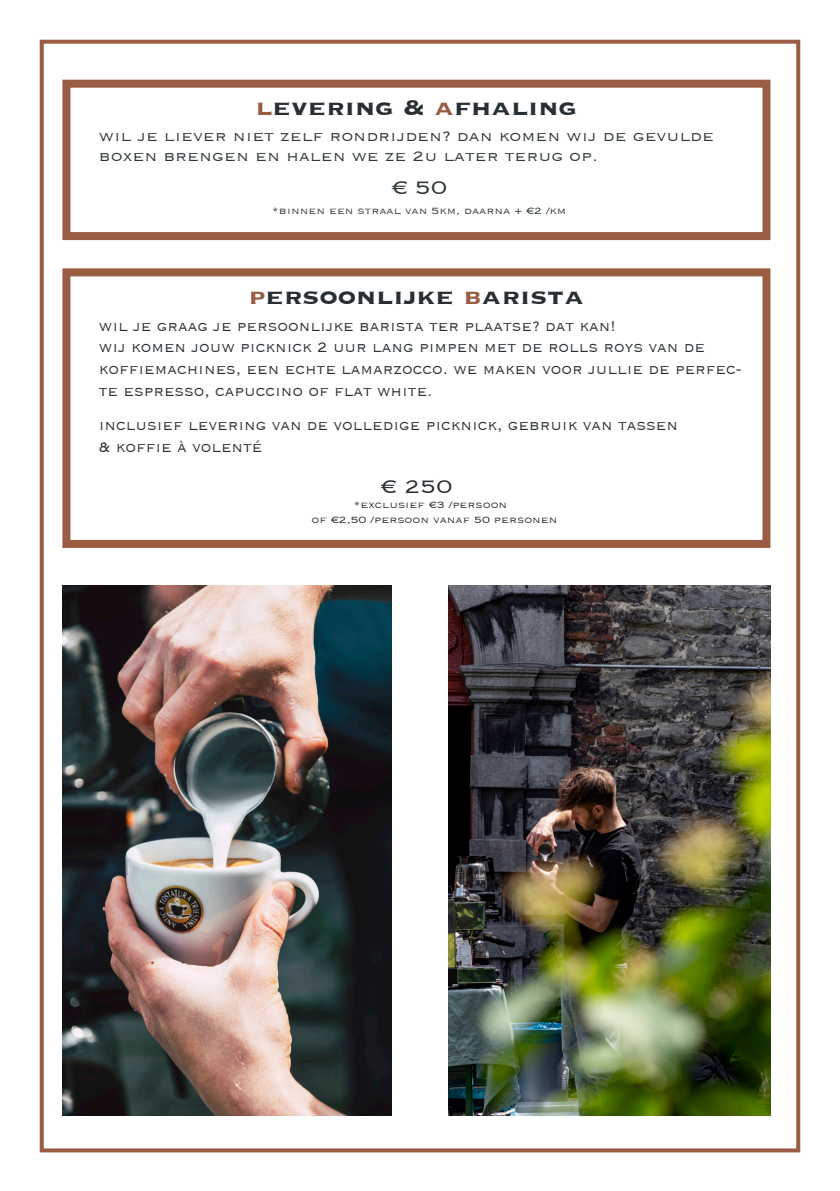
<style>
.page{position:relative;width:840px;height:1191px;background:#fff}
.page>*{position:absolute;margin:0;border:0;box-sizing:border-box;transform-origin:0 0}
.t1{font:700 28px "Copperplate";color:#282f34;scale:1.08 1}
.t2{font:300 24px "Copperplate";color:#282f34;scale:1.08 1}
.t3{font:300 24px "Copperplate";color:#2f373b;scale:1.08 1}
.t4{font:300 18px/21.6px "Copperplate";color:#282f34;scale:.96 1}
.t5{font:300 18px/20px "Copperplate";color:#2f373b;scale:1.08 1}
.t6{font:300 12px/15px "Copperplate";color:#282f34;scale:1.08 1}
.t7{font:300 12px "Copperplate";color:#2f373b;scale:1.08 1}
.s1{color:#9a5d43}
</style>
<div class="page">
<div style="left:40px;top:40px;width:759px;height:1112px;border:4px solid #9a5d43"></div>
<div style="left:62px;top:80px;width:708px;height:160px;border:8px solid #9a5d43"></div>
<div style="left:62px;top:268px;width:708px;height:280px;border:8px solid #9a5d43"></div>
<img style="left:62px;top:585px;width:329px;height:530px">
<img style="left:448px;top:585px;width:322px;height:530px">
<p class="t1" style="left:256px;top:89px;width:299px"><span class="s1">l</span>evering &amp; <span class="s1">a</span>fhaling</p>
<p class="t5" style="left:99px;top:125px;width:571px">wil je liever niet zelf rondrijden? dan komen wij de gevulde boxen brengen en halen we ze 2u later terug op.</p>
<p class="t3" style="left:391px;top:171px;width:53px">€ 50</p>
<p class="t7" style="left:272px;top:202px;width:273px">*binnen een straal van 5km, daarna + €2 /km</p>
<p class="t1" style="left:248px;top:278px;width:312px"><span class="s1">p</span>ersoonlijke <span class="s1">b</span>arista</p>
<p class="t4" style="left:99px;top:314px;width:670px">wil je graag je persoonlijke barista ter plaatse? dat kan!<br>wij komen jouw picknick 2 uur lang pimpen met de rolls roys van de koffiemachines, een echte lamarzocco. we maken voor jullie de perfec&shy;te espresso, capuccino of flat white.</p>
<p class="t4" style="left:99px;top:414px;width:604px">inclusief levering van de volledige picknick, gebruik van tassen &amp; koffie à volenté</p>
<p class="t2" style="left:380px;top:471px;width:68px">€ 250</p>
<p class="t6" style="left:311px;top:497px;width:229px;text-indent:42px">*exclusief €3 /persoon<br>of €2,50 /persoon vanaf 50 personen</p>
</div>
